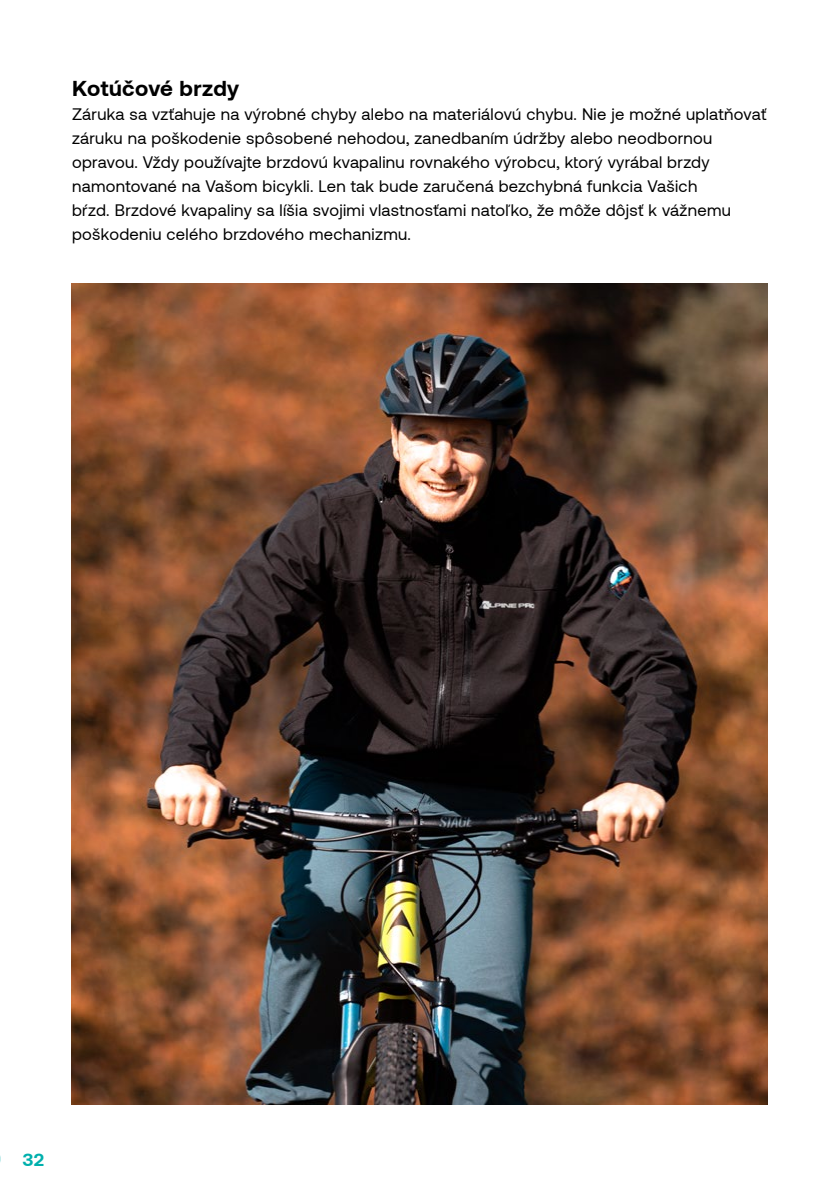
<style>
.page{position:relative;width:840px;height:1191px;background:#fff}
.page>*{position:absolute;margin:0;border:0;box-sizing:border-box;transform-origin:0 0}
.t1{font:700 22px "Aeonik";letter-spacing:.02em;color:#000}
.t2{font:700 18px "Aeonik";color:#00b0ad}
.t3{font:16.6px/24px "Aeonik";letter-spacing:.02em;color:#000}
</style>
<div class="page">
<img style="left:72px;top:283px;width:695px;height:821px">
<h1 class="t1" style="left:72px;top:76px;width:169px">Kotúčové brzdy</h1>
<p class="t3" style="left:72px;top:102px;width:695px">Záruka sa vzťahuje na výrobné chyby alebo na materiálovú chybu. Nie je možné uplatňovať záruku na poškodenie spôsobené nehodou, zanedbaním údržby alebo neodbornou opravou. Vždy používajte brzdovú kvapalinu rovnakého výrobcu, ktorý vyrábal brzdy namontované na Vašom bicykli. Len tak bude zaručená bezchybná funkcia Vašich<br>bŕzd. Brzdové kvapaliny sa líšia svojimi vlastnosťami natoľko, že môže dôjsť k vážnemu poškodeniu celého brzdového mechanizmu.</p>
<p class="t2" style="left:23px;top:1149px;width:23px">32</p>
</div>
